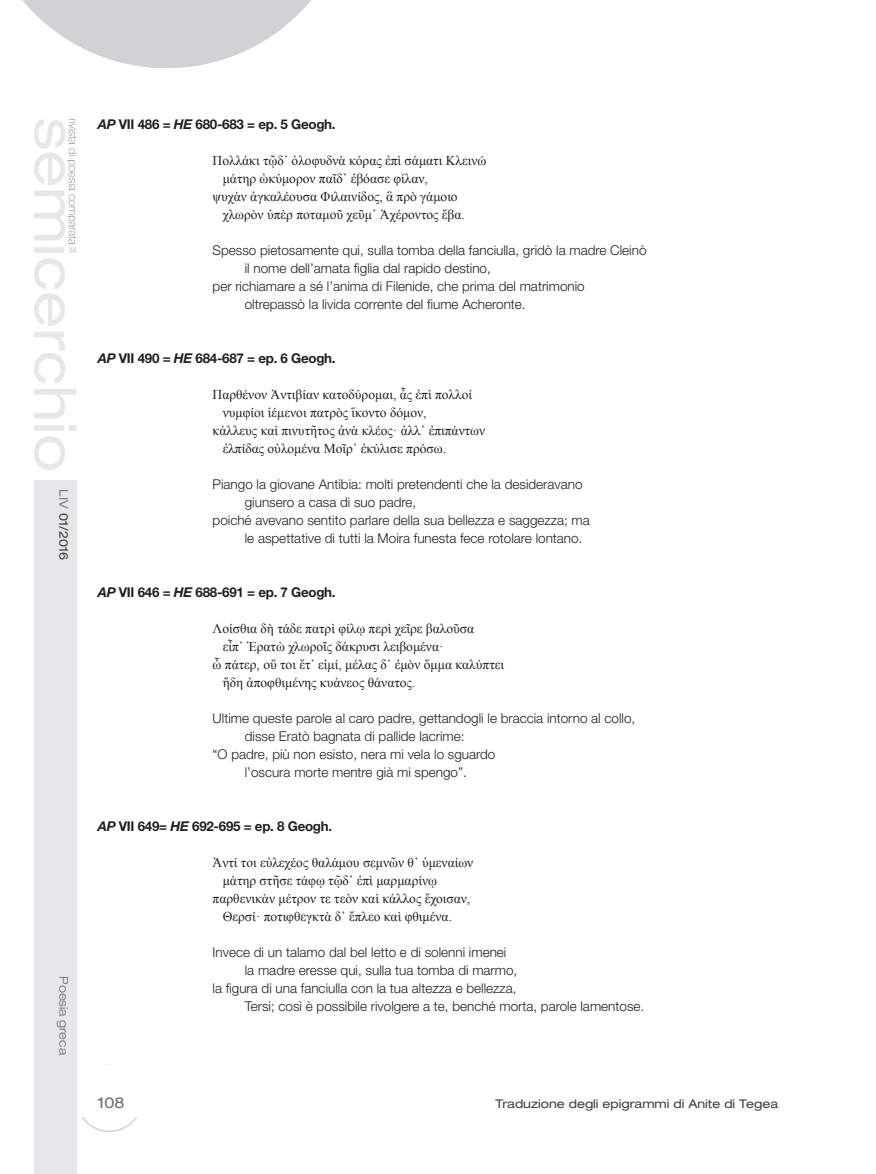
<style>
.page{position:relative;width:876px;height:1174px;background:#fff}
.page>*{position:absolute;margin:0;border:0;box-sizing:border-box;transform-origin:0 0}
.t1{font:expanded 15px "Helvetica Neue LT Std";color:#6c6d70}
.infra_centrale_tab{font:300 13.5px "Helvetica Neue LT Std";color:#231f20}
.infra_centrale_tab-2{font:13.5px "Times New Roman";color:#231f20}
.INFRATESTO{font:700 13.5px "Helvetica Neue LT Std";letter-spacing:-.02em;color:#231f20}
.t2{font:expanded 12px "Helvetica Neue LT Std";color:#3e3e3f}
.t3{font:300 expanded 12px "Helvetica Neue LT Std";color:#6c6d70}
.s1{color:#808285}
.s2{font-style:italic}
</style>
<div class="page">
<svg style="left:22px;top:0;width:289px;height:68px"></svg>
<div style="left:34px;top:480px;width:43px;height:694px;background:#e6e7e9"></div>
<svg style="left:34px;top:119px;width:43px;height:351px"></svg>
<p class="t2" style="left:71px;top:489px;width:73px;rotate:90deg"><span class="s1">LIV</span> 01/2016</p>
<p class="t3" style="left:71px;top:976px;width:80px;rotate:90deg">Poesia greca</p>
<p class="INFRATESTO" style="left:98px;top:116px;width:239px"><span class="s2">AP</span> VII 486 = <span class="s2">HE</span> 680-683 = ep. 5 Geogh.</p>
<p class="infra_centrale_tab-2" style="left:213px;top:151px;width:275px">Πολλάκι τῷδ᾽ ὀλοφυδνὰ κόρας ἐπὶ σάματι Κλεινώ</p>
<p class="infra_centrale_tab-2" style="left:223px;top:169px;width:207px">μάτηρ ὠκύμορον παῖδ᾽ ἐβόασε φίλαν,</p>
<p class="infra_centrale_tab-2" style="left:213px;top:187px;width:247px">ψυχὰν ἀγκαλέουσα Φιλαινίδος, ἃ πρὸ γάμοιο</p>
<p class="infra_centrale_tab-2" style="left:223px;top:205px;width:244px">χλωρὸν ὑπὲρ ποταμοῦ χεῦμ᾽ Ἀχέροντος ἔβα.</p>
<p class="infra_centrale_tab" style="left:213px;top:242px;width:435px">Spesso pietosamente qui, sulla tomba della fanciulla, gridò la madre Cleinò</p>
<p class="infra_centrale_tab" style="left:245px;top:260px;width:248px">il nome dell’amata figlia dal rapido destino,</p>
<p class="infra_centrale_tab" style="left:213px;top:278px;width:374px">per richiamare a sé l’anima di Filenide, che prima del matrimonio</p>
<p class="infra_centrale_tab" style="left:245px;top:296px;width:282px">oltrepassò la livida corrente del fiume Acheronte.</p>
<p class="INFRATESTO" style="left:98px;top:350px;width:239px"><span class="s2">AP</span> VII 490 = <span class="s2">HE</span> 684-687 = ep. 6 Geogh.</p>
<p class="infra_centrale_tab-2" style="left:213px;top:385px;width:261px">Παρθένον Ἀντιβίαν κατοδύρομαι, ἇς ἐπὶ πολλοί</p>
<p class="infra_centrale_tab-2" style="left:223px;top:403px;width:205px">νυμφίοι ἱέμενοι πατρὸς ἵκοντο δόμον,</p>
<p class="infra_centrale_tab-2" style="left:213px;top:421px;width:274px">κάλλευς καὶ πινυτῆτος ἀνὰ κλέος· ἀλλ᾽ ἐπιπάντων</p>
<p class="infra_centrale_tab-2" style="left:223px;top:439px;width:225px">ἐλπίδας οὐλομένα Μοῖρ᾽ ἐκύλισε πρόσω.</p>
<p class="infra_centrale_tab" style="left:213px;top:476px;width:371px">Piango la giovane Antibia: molti pretendenti che la desideravano</p>
<p class="infra_centrale_tab" style="left:245px;top:494px;width:173px">giunsero a casa di suo padre,</p>
<p class="infra_centrale_tab" style="left:213px;top:512px;width:379px">poiché avevano sentito parlare della sua bellezza e saggezza; ma</p>
<p class="infra_centrale_tab" style="left:245px;top:530px;width:339px">le aspettative di tutti la Moira funesta fece rotolare lontano.</p>
<p class="INFRATESTO" style="left:98px;top:584px;width:239px"><span class="s2">AP</span> VII 646 = <span class="s2">HE</span> 688-691 = ep. 7 Geogh.</p>
<p class="infra_centrale_tab-2" style="left:213px;top:619px;width:263px">Λοίσθια δὴ τάδε πατρὶ φίλῳ περὶ χεῖρε βαλοῦσα</p>
<p class="infra_centrale_tab-2" style="left:223px;top:637px;width:222px">εἶπ᾽ Ἐρατὼ χλωροῖς δάκρυσι λειβομένα·</p>
<p class="infra_centrale_tab-2" style="left:213px;top:655px;width:293px">ὦ πάτερ, οὔ τοι ἔτ᾽ εἰμί, μέλας δ᾽ ἐμὸν ὄμμα καλύπτει</p>
<p class="infra_centrale_tab-2" style="left:223px;top:673px;width:194px">ἤδη ἀποφθιμένης κυάνεος θάνατος.</p>
<p class="infra_centrale_tab" style="left:213px;top:710px;width:424px">Ultime queste parole al caro padre, gettandogli le braccia intorno al collo,</p>
<p class="infra_centrale_tab" style="left:245px;top:728px;width:221px">disse Eratò bagnata di pallide lacrime:</p>
<p class="infra_centrale_tab" style="left:213px;top:746px;width:284px">“O padre, più non esisto, nera mi vela lo sguardo</p>
<p class="infra_centrale_tab" style="left:245px;top:764px;width:224px">l’oscura morte mentre già mi spengo”.</p>
<p class="INFRATESTO" style="left:98px;top:818px;width:236px"><span class="s2">AP</span> VII 649= <span class="s2">HE</span> 692-695 = ep. 8 Geogh.</p>
<p class="infra_centrale_tab-2" style="left:213px;top:853px;width:262px">Ἀντί τοι εὐλεχέος θαλάμου σεμνῶν θ᾽ ὑμεναίων</p>
<p class="infra_centrale_tab-2" style="left:223px;top:871px;width:216px">μάτηρ στῆσε τάφῳ τῷδ᾽ ἐπὶ μαρμαρίνῳ</p>
<p class="infra_centrale_tab-2" style="left:213px;top:889px;width:259px">παρθενικὰν μέτρον τε τεὸν καὶ κάλλος ἔχοισαν,</p>
<p class="infra_centrale_tab-2" style="left:223px;top:907px;width:231px">Θερσί· ποτιφθεγκτὰ δ᾽ ἔπλεο καὶ φθιμένα.</p>
<p class="infra_centrale_tab" style="left:213px;top:944px;width:295px">Invece di un talamo dal bel letto e di solenni imenei</p>
<p class="infra_centrale_tab" style="left:245px;top:962px;width:274px">la madre eresse qui, sulla tua tomba di marmo,</p>
<p class="infra_centrale_tab" style="left:213px;top:980px;width:305px">la figura di una fanciulla con la tua altezza e bellezza,</p>
<p class="infra_centrale_tab" style="left:245px;top:998px;width:401px">Tersi; così è possibile rivolgere a te, benché morta, parole lamentose.</p>
<p class="t1" style="left:98px;top:1093px;width:28px">108</p>
<p class="t2" style="left:495px;top:1096px;width:284px">Traduzione degli epigrammi di Anite di Tegea</p>
</div>
